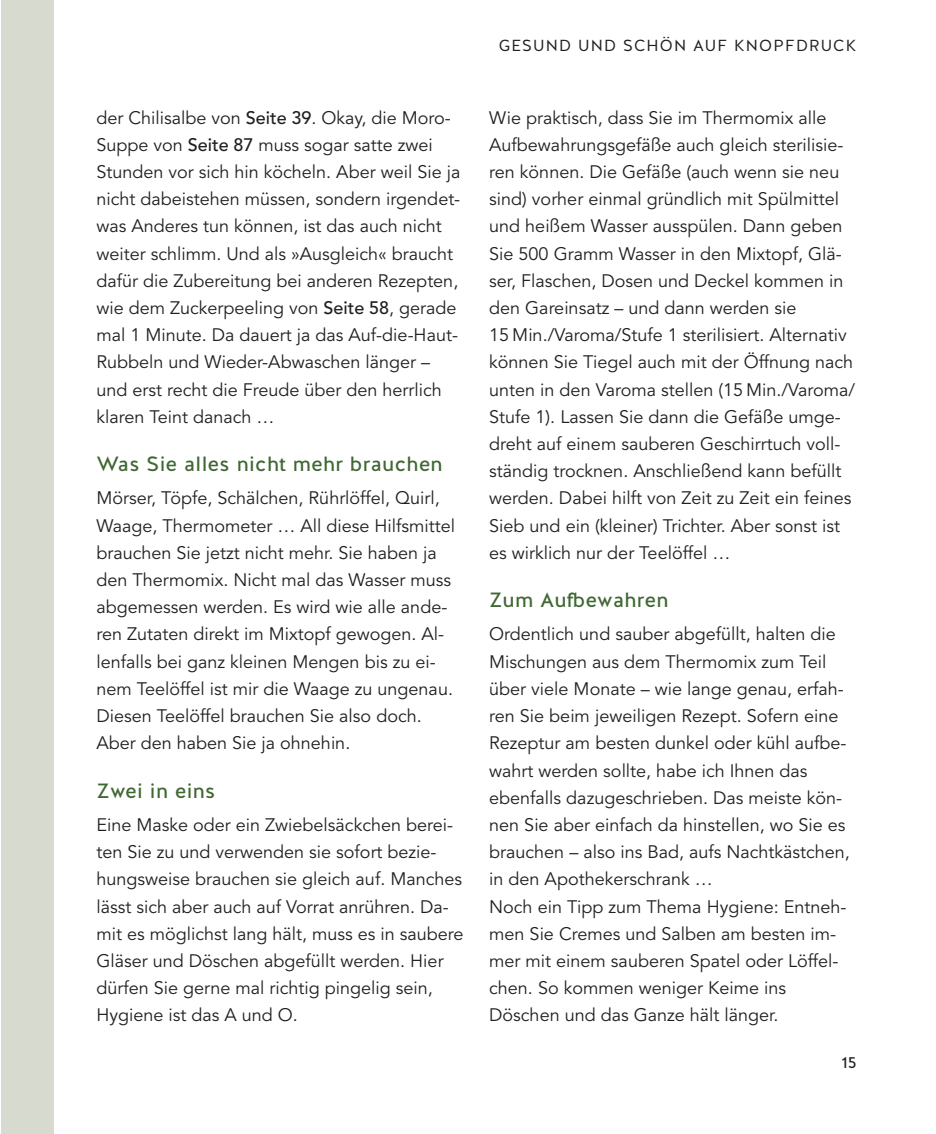
<style>
.page{position:relative;width:936px;height:1134px;background:#fff}
.page>*{position:absolute;margin:0;border:0;box-sizing:border-box;transform-origin:0 0}
.t1{font:20.6px "Halis GR";letter-spacing:.02em;color:#406833}
.t2{font:18px/27.2px "Avenir LT Std";color:#221f1f}
.t3{font:16px "Halis GR";letter-spacing:.07em;color:#221f1f}
.t4{font:16px "Halis GR";color:#221f1f}
.s1{font-weight:500}
</style>
<div class="page">
<div style="left:0;top:0;width:54px;height:1134px;background:#d7dacf"></div>
<img style="left:0;top:1px;width:1px;height:1132px">
<p class="t2" style="left:96px;top:105px;width:365px">der Chilisalbe von <span class="s1">Seite 39</span>. Okay, die Moro-Suppe von <span class="s1">Seite 87</span> muss sogar satte zwei Stunden vor sich hin köcheln. Aber weil Sie ja nicht dabeistehen müssen, sondern irgendet&shy;was Anderes tun können, ist das auch nicht weiter schlimm. Und als »Ausgleich« braucht dafür die Zubereitung bei anderen Rezepten, wie dem Zuckerpeeling von <span class="s1">Seite 58</span>, gerade mal 1 Minute. Da dauert ja das Auf-die-Haut-Rubbeln und Wieder-Abwaschen länger – und erst recht die Freude über den herrlich klaren Teint danach …</p>
<p class="t1" style="left:96px;top:452px;width:347px">Was Sie alles nicht mehr brauchen</p>
<p class="t2" style="left:96px;top:486px;width:360px">Mörser, Töpfe, Schälchen, Rührlöffel, Quirl, Waage, Thermometer … All diese Hilfsmittel brauchen Sie jetzt nicht mehr. Sie haben ja den Thermomix. Nicht mal das Wasser muss abgemessen werden. Es wird wie alle ande&shy;ren Zutaten direkt im Mixtopf gewogen. Al&shy;lenfalls bei ganz kleinen Mengen bis zu ei&shy;nem Teelöffel ist mir die Waage zu ungenau.<br>Diesen Teelöffel brauchen Sie also doch.<br>Aber den haben Sie ja ohnehin.</p>
<p class="t1" style="left:96px;top:778px;width:120px">Zwei in eins</p>
<p class="t2" style="left:96px;top:812px;width:368px">Eine Maske oder ein Zwiebelsäckchen berei&shy;ten Sie zu und verwenden sie sofort bezie&shy;hungsweise brauchen sie gleich auf. Manches lässt sich aber auch auf Vorrat anrühren. Da&shy;mit es möglichst lang hält, muss es in saubere Gläser und Döschen abgefüllt werden. Hier dürfen Sie gerne mal richtig pingelig sein, Hygiene ist das A und O.</p>
<p class="t3" style="left:499px;top:36px;width:359px">GESUND UND SCHÖN AUF KNOPFDRUCK</p>
<p class="t2" style="left:489px;top:105px;width:367px">Wie praktisch, dass Sie im Thermomix alle Aufbewahrungsgefäße auch gleich sterilisie&shy;ren können. Die Gefäße (auch wenn sie neu sind) vorher einmal gründlich mit Spülmittel und heißem Wasser ausspülen. Dann geben Sie 500 Gramm Wasser in den Mixtopf, Glä&shy;ser, Flaschen, Dosen und Deckel kommen in den Gareinsatz – und dann werden sie<br>15 Min./Varoma/Stufe 1 sterilisiert. Alternativ können Sie Tiegel auch mit der Öffnung nach unten in den Varoma stellen (15 Min./Varoma/ Stufe 1). Lassen Sie dann die Gefäße umge&shy;dreht auf einem sauberen Geschirrtuch voll&shy;ständig trocknen. Anschließend kann befüllt werden. Dabei hilft von Zeit zu Zeit ein feines Sieb und ein (kleiner) Trichter. Aber sonst ist es wirklich nur der Teelöffel …</p>
<p class="t1" style="left:489px;top:588px;width:181px">Zum Aubewahren</p>
<p class="t2" style="left:489px;top:622px;width:362px">Ordentlich und sauber abgefüllt, halten die Mischungen aus dem Thermomix zum Teil über viele Monate – wie lange genau, erfah&shy;ren Sie beim jeweiligen Rezept. Sofern eine Rezeptur am besten dunkel oder kühl aufbe&shy;wahrt werden sollte, habe ich Ihnen das ebenfalls dazugeschrieben. Das meiste kön&shy;nen Sie aber einfach da hinstellen, wo Sie es brauchen – also ins Bad, aufs Nachtkästchen, in den Apothekerschrank …<br>Noch ein Tipp zum Thema Hygiene: Entneh&shy;men Sie Cremes und Salben am besten im&shy;mer mit einem sauberen Spatel oder Löffel&shy;chen. So kommen weniger Keime ins Döschen und das Ganze hält länger.</p>
<p class="t4" style="left:841px;top:1053px;width:16px">15</p>
</div>
